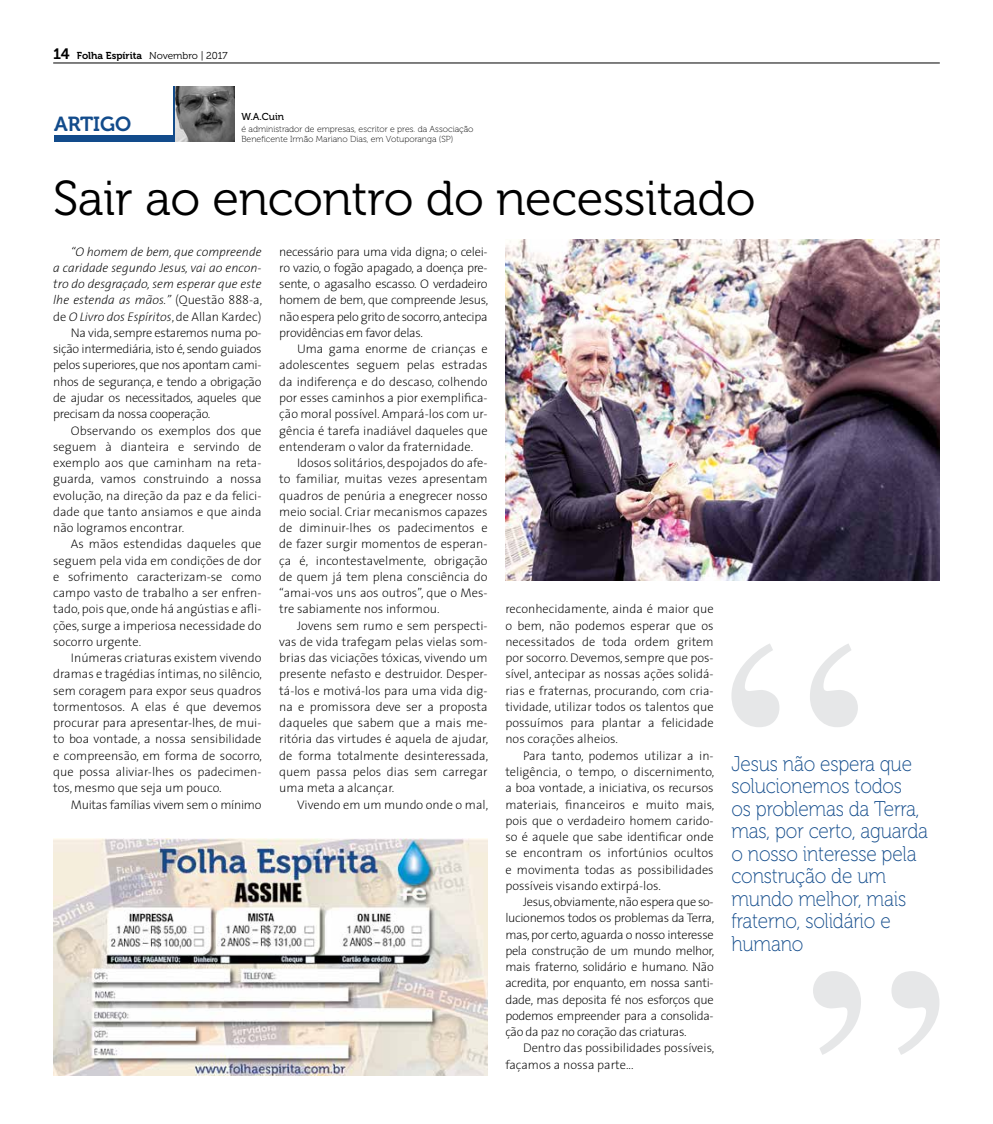
<style>
.page{position:relative;width:993px;height:1124px;background:#fff}
.page>*{position:absolute;margin:0;border:0;box-sizing:border-box;transform-origin:0 0}
.t1{font:48.75px "Museo 300";letter-spacing:-.01em;color:#000}
.t2{font:21.25px/22.5px "Museo 100";letter-spacing:-.01em;color:#124b8b;scale:.9 1}
.t3{font:20.25px "Museo 700";color:#124b8b}
.t4{font:200 12.5px/16.2px "The Sans 2";color:#000;text-align:justify}
.t5{font:200 12.5px "The Sans 2";letter-spacing:-.025em;color:#000}
.t6{font:italic 200 12.5px "The Sans 2";color:#000}
.t7{font:10px "Museo 700";color:#000}
.t8{font:10px "Museo 500";color:#000}
.t9{font:8.75px/10.5px "Museo 100";color:#000}
.s1{font-size:15px}
.s2{font-family:"Museo 300"}
.s3{font-style:normal}
</style>
<div class="page">
<hr style="left:53px;top:63px;width:886px;height:1px;background:#000">
<img style="left:174px;top:86px;width:60px;height:56px">
<hr style="left:173px;top:86px;width:1px;height:56px;background:#124b8b">
<div style="left:54px;top:135px;width:119px;height:7px;background:#124b8b"></div>
<svg style="left:813px;top:971px;width:126px;height:83px"></svg>
<svg style="left:731px;top:644px;width:126px;height:83px"></svg>
<img style="left:505px;top:239px;width:434px;height:341px">
<img style="left:53px;top:838px;width:434px;height:237px">
<p class="t7" style="left:53px;top:50px;width:176px"><span class="s1">14</span> Folha Espírita <span class="s2">Novembro | 2017</span></p>
<h3 class="t3" style="left:54px;top:112px;width:79px">ARTIGO</h3>
<p class="t8" style="left:241px;top:111px;width:44px">W.A.Cuin</p>
<p class="t9" style="left:241px;top:123px;width:233px">é administrador de empresas, escritor e pres. da Associação<br>Beneficente Irmão Mariano Dias, em Votuporanga (SP)</p>
<h1 class="t1" style="left:53px;top:172px;width:703px">Sair ao encontro do necessitado</h1>
<p class="t6" style="left:71px;top:241px;width:192px">“O homem de bem, que compreende</p>
<p class="t6" style="left:53px;top:257px;width:210px">a caridade segundo Jesus, vai ao encon-</p>
<p class="t6" style="left:53px;top:273px;width:210px">tro do desgraçado, sem esperar que este</p>
<p class="t6" style="left:53px;top:290px;width:210px">lhe estenda as mãos.” <span class="s3">(Questão 888-a,</span></p>
<p class="t6" style="left:53px;top:306px;width:210px"><span class="s3">de</span> O Livro dos Espíritos<span class="s3">, de Allan Kardec)</span></p>
<p class="t5" style="left:71px;top:322px;width:192px">Na vida, sempre estaremos numa po-</p>
<p class="t5" style="left:53px;top:338px;width:210px">sição intermediária, isto é, sendo guiados</p>
<p class="t5" style="left:53px;top:355px;width:210px">pelos superiores, que nos apontam cami-</p>
<p class="t5" style="left:53px;top:371px;width:210px">nhos de segurança, e tendo a obrigação</p>
<p class="t5" style="left:53px;top:387px;width:210px">de ajudar os necessitados, aqueles que</p>
<p class="t5" style="left:53px;top:403px;width:159px">precisam da nossa cooperação.</p>
<p class="t4" style="left:71px;top:421px;width:192px">Observando os exemplos dos que</p>
<p class="t4" style="left:53px;top:438px;width:210px">seguem à dianteira e servindo de</p>
<p class="t4" style="left:53px;top:454px;width:210px">exemplo aos que caminham na reta-</p>
<p class="t4" style="left:53px;top:470px;width:210px">guarda, vamos construindo a nossa</p>
<p class="t4" style="left:53px;top:486px;width:210px">evolução, na direção da paz e da felici-</p>
<p class="t4" style="left:53px;top:503px;width:210px">dade que tanto ansiamos e que ainda</p>
<p class="t4" style="left:53px;top:519px;width:132px">não logramos encontrar.</p>
<p class="t4" style="left:71px;top:535px;width:192px">As mãos estendidas daqueles que</p>
<p class="t4" style="left:53px;top:551px;width:210px">seguem pela vida em condições de dor</p>
<p class="t4" style="left:53px;top:568px;width:210px">e sofrimento caracterizam-se como</p>
<p class="t4" style="left:53px;top:584px;width:210px">campo vasto de trabalho a ser enfren-</p>
<p class="t4" style="left:53px;top:600px;width:210px">tado, pois que, onde há angústias e afli-</p>
<p class="t4" style="left:53px;top:616px;width:210px">ções, surge a imperiosa necessidade do</p>
<p class="t4" style="left:53px;top:633px;width:90px">socorro urgente.</p>
<p class="t4" style="left:71px;top:649px;width:192px">Inúmeras criaturas existem vivendo</p>
<p class="t4" style="left:53px;top:665px;width:210px">dramas e tragédias íntimas, no silêncio,</p>
<p class="t4" style="left:53px;top:681px;width:210px">sem coragem para expor seus quadros</p>
<p class="t4" style="left:53px;top:698px;width:210px">tormentosos. A elas é que devemos</p>
<p class="t4" style="left:53px;top:714px;width:210px">procurar para apresentar-lhes, de mui-</p>
<p class="t4" style="left:53px;top:730px;width:210px">to boa vontade, a nossa sensibilidade</p>
<p class="t4" style="left:53px;top:746px;width:210px">e compreensão, em forma de socorro,</p>
<p class="t4" style="left:53px;top:763px;width:210px">que possa aliviar-lhes os padecimen-</p>
<p class="t4" style="left:53px;top:779px;width:170px">tos, mesmo que seja um pouco.</p>
<p class="t5" style="left:71px;top:793px;width:192px">Muitas famílias vivem sem o mínimo</p>
<p class="t4" style="left:279px;top:243px;width:210px">necessário para uma vida digna; o celei&shy;ro vazio, o fogão apagado, a doença pre&shy;sente, o agasalho escasso. O verdadeiro homem de bem, que compreende Jesus, não espera pelo grito de socorro, antecipa providências em favor delas.</p>
<p class="t4" style="left:279px;top:340px;width:210px;text-indent:18px">Uma gama enorme de crianças e adolescentes seguem pelas estradas da indiferença e do descaso, colhendo por esses caminhos a pior exemplifica&shy;ção moral possível. Ampará-los com ur&shy;gência é tarefa inadiável daqueles que entenderam o valor da fraternidade.</p>
<p class="t4" style="left:279px;top:454px;width:210px;text-indent:18px">Idosos solitários, despojados do afe&shy;to familiar, muitas vezes apresentam quadros de penúria a enegrecer nosso meio social. Criar mecanismos capazes de diminuir-lhes os padecimentos e de fazer surgir momentos de esperan&shy;ça é, incontestavelmente, obrigação de quem já tem plena consciência do “amai-vos uns aos outros”, que o Mes&shy;tre sabiamente nos informou.</p>
<p class="t4" style="left:279px;top:616px;width:210px;text-indent:18px">Jovens sem rumo e sem perspecti&shy;vas de vida trafegam pelas vielas som&shy;brias das viciações tóxicas, vivendo um presente nefasto e destruidor. Desper&shy;tá-los e motivá-los para uma vida dig&shy;na e promissora deve ser a proposta daqueles que sabem que a mais me&shy;ritória das virtudes é aquela de ajudar, de forma totalmente desinteressada, quem passa pelos dias sem carregar uma meta a alcançar.</p>
<p class="t4" style="left:297px;top:795px;width:193px">Vivendo em um mundo onde o mal,</p>
<p class="t4" style="left:505px;top:600px;width:210px">reconhecidamente, ainda é maior que o bem, não podemos esperar que os necessitados de toda ordem gritem por socorro. Devemos, sempre que pos&shy;sível, antecipar as nossas ações solidá&shy;rias e fraternas, procurando, com cria&shy;tividade, utilizar todos os talentos que possuímos para plantar a felicidade nos corações alheios.</p>
<p class="t4" style="left:505px;top:746px;width:210px;text-indent:18px">Para tanto, podemos utilizar a in&shy;teligência, o tempo, o discernimento, a boa vontade, a iniciativa, os recursos materiais, financeiros e muito mais, pois que o verdadeiro homem carido&shy;so é aquele que sabe identificar onde se encontram os infortúnios ocultos e movimenta todas as possibilidades possíveis visando extirpá-los.</p>
<p class="t4" style="left:505px;top:893px;width:210px;text-indent:18px">Jesus, obviamente, não espera que so&shy;lucionemos todos os problemas da Terra, mas, por certo, aguarda o nosso interesse pela construção de um mundo melhor, mais fraterno, solidário e humano. Não acredita, por enquanto, em nossa santi&shy;dade, mas deposita fé nos esforços que podemos empreender para a consolida&shy;ção da paz no coração das criaturas.</p>
<p class="t4" style="left:505px;top:1039px;width:210px;text-indent:18px">Dentro das possibilidades possíveis, façamos a nossa parte...</p>
<h2 class="t2" style="left:731px;top:752px;width:220px">Jesus não espera que solucionemos todos<br>os problemas da Terra, mas, por certo, aguarda o nosso interesse pela construção de um mundo melhor, mais fraterno, solidário e humano</h2>
</div>
